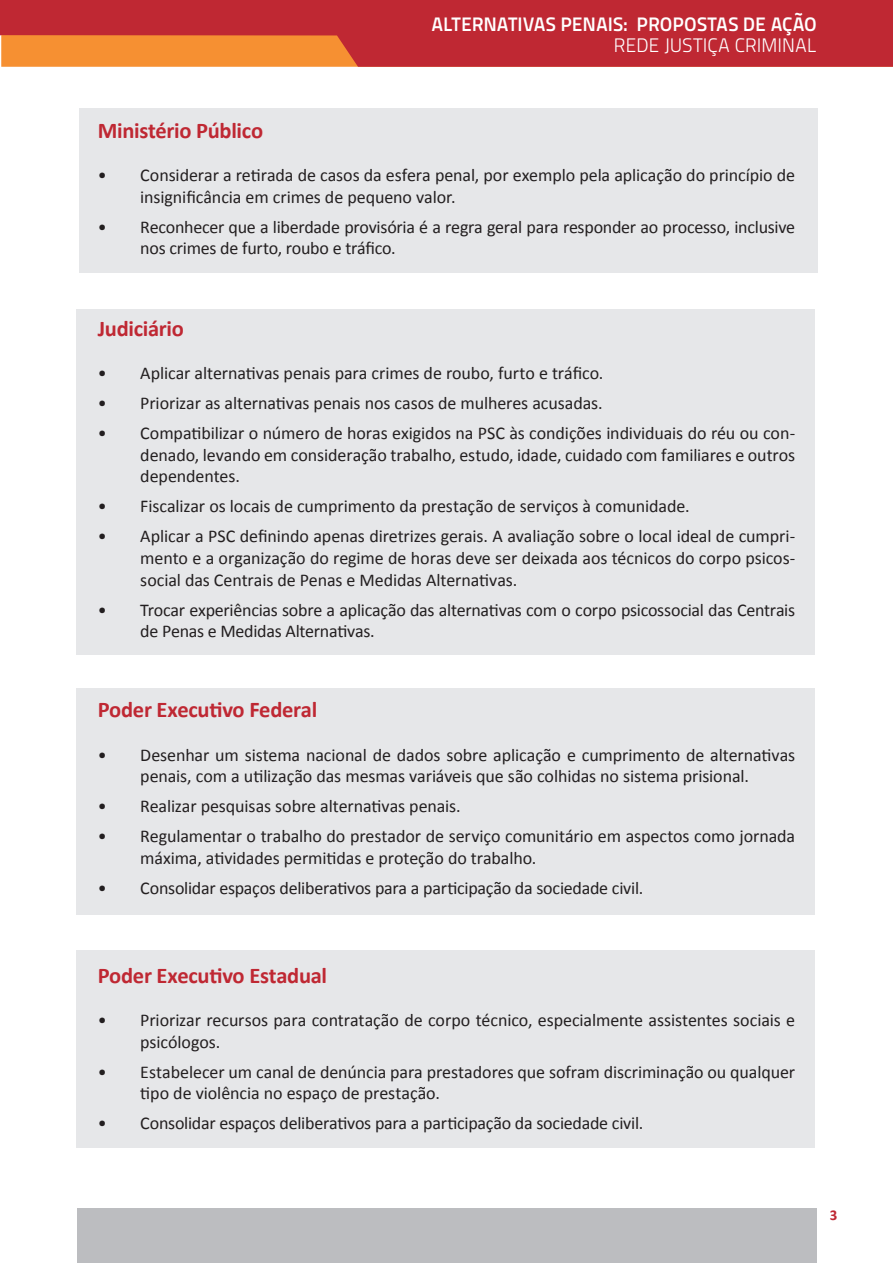
<style>
.page{position:relative;width:893px;height:1263px;background:#fff}
.page>*{position:absolute;margin:0;border:0;box-sizing:border-box;transform-origin:0 0}
.t1{font:700 22.5px "Calibri";letter-spacing:-.015em;color:#bf2833}
.t2{font:19.5px "Titillium Maps 26 L 750 wt";letter-spacing:-.005em;color:#fff}
.t3{font:19.5px "Titillium Maps 26 L 250 wt";letter-spacing:-.01em;color:#fff}
.t4{font:18px/21.6px "Calibri";letter-spacing:-.01em;color:#231f20}
.t5{font:700 15px "Calibri";color:#bf2833}
</style>
<div class="page">
<div style="left:77px;top:1208px;width:739px;height:55px;background:#bcbdc0"></div>
<svg style="left:0;top:0;width:893px;height:67px;background:#c93b33"></svg>
<div style="left:79px;top:108px;width:739px;height:165px;background:#e6e7e9"></div>
<div style="left:77px;top:310px;width:738px;height:345px;background:#e6e7e9"></div>
<div style="left:77px;top:688px;width:738px;height:227px;background:#e6e7e9"></div>
<div style="left:77px;top:950px;width:738px;height:198px;background:#e6e7e9"></div>
<p class="t2" style="left:431px;top:10px;width:387px">ALTERNATIVAS PENAIS: PROPOSTAS DE AÇÃO</p>
<p class="t3" style="left:613px;top:31px;width:205px">REDE JUSTIÇA CRIMINAL</p>
<p class="t1" style="left:98px;top:114px;width:167px">Ministério Público</p>
<p class="t4" style="left:140px;top:164px;width:656px;text-indent:-43px">• Considerar a retirada de casos da esfera penal, por exemplo pela aplicação do princípio de insignificância em crimes de pequeno valor.</p>
<p class="t4" style="left:140px;top:215px;width:656px;text-indent:-43px">• Reconhecer que a liberdade provisória é a regra geral para responder ao processo, inclusive nos crimes de furto, roubo e tráfico.</p>
<p class="t1" style="left:98px;top:312px;width:88px">Judiciário</p>
<p class="t4" style="left:98px;top:361px;width:507px">• Aplicar alternativas penais para crimes de roubo, furto e tráfico.</p>
<p class="t4" style="left:98px;top:392px;width:506px">• Priorizar as alternativas penais nos casos de mulheres acusadas.</p>
<p class="t4" style="left:140px;top:422px;width:656px;text-align:justify;text-indent:-43px">• Compatibilizar o número de horas exigidos na PSC às condições individuais do réu ou con&shy;denado, levando em consideração trabalho, estudo, idade, cuidado com familiares e outros dependentes.</p>
<p class="t4" style="left:98px;top:495px;width:593px">• Fiscalizar os locais de cumprimento da prestação de serviços à comunidade.</p>
<p class="t4" style="left:140px;top:525px;width:656px;text-align:justify;text-indent:-43px">• Aplicar a PSC definindo apenas diretrizes gerais. A avaliação sobre o local ideal de cumpri&shy;mento e a organização do regime de horas deve ser deixada aos técnicos do corpo psicos&shy;social das Centrais de Penas e Medidas Alternativas.</p>
<p class="t4" style="left:140px;top:598px;width:656px;text-indent:-43px">• Trocar experiências sobre a aplicação das alternativas com o corpo psicossocial das Centrais de Penas e Medidas Alternativas.</p>
<p class="t1" style="left:98px;top:694px;width:221px">Poder Executivo Federal</p>
<p class="t4" style="left:98px;top:743px;width:699px;text-align:center">• Desenhar um sistema nacional de dados sobre aplicação e cumprimento de alternativas penais, com a utilização das mesmas variáveis que são colhidas no sistema prisional.</p>
<p class="t4" style="left:98px;top:795px;width:364px">• Realizar pesquisas sobre alternativas penais.</p>
<p class="t4" style="left:140px;top:825px;width:656px;text-indent:-43px">• Regulamentar o trabalho do prestador de serviço comunitário em aspectos como jornada máxima, atividades permitidas e proteção do trabalho.</p>
<p class="t4" style="left:98px;top:877px;width:547px">• Consolidar espaços deliberativos para a participação da sociedade civil.</p>
<p class="t1" style="left:98px;top:959px;width:231px">Poder Executivo Estadual</p>
<p class="t4" style="left:140px;top:1009px;width:656px;text-indent:-43px">• Priorizar recursos para contratação de corpo técnico, especialmente assistentes sociais e psicólogos.</p>
<p class="t4" style="left:140px;top:1060px;width:656px;text-indent:-43px">• Estabelecer um canal de denúncia para prestadores que sofram discriminação ou qualquer tipo de violência no espaço de prestação.</p>
<p class="t4" style="left:98px;top:1112px;width:547px">• Consolidar espaços deliberativos para a participação da sociedade civil.</p>
<p class="t5" style="left:830px;top:1204px;width:9px">3</p>
</div>
